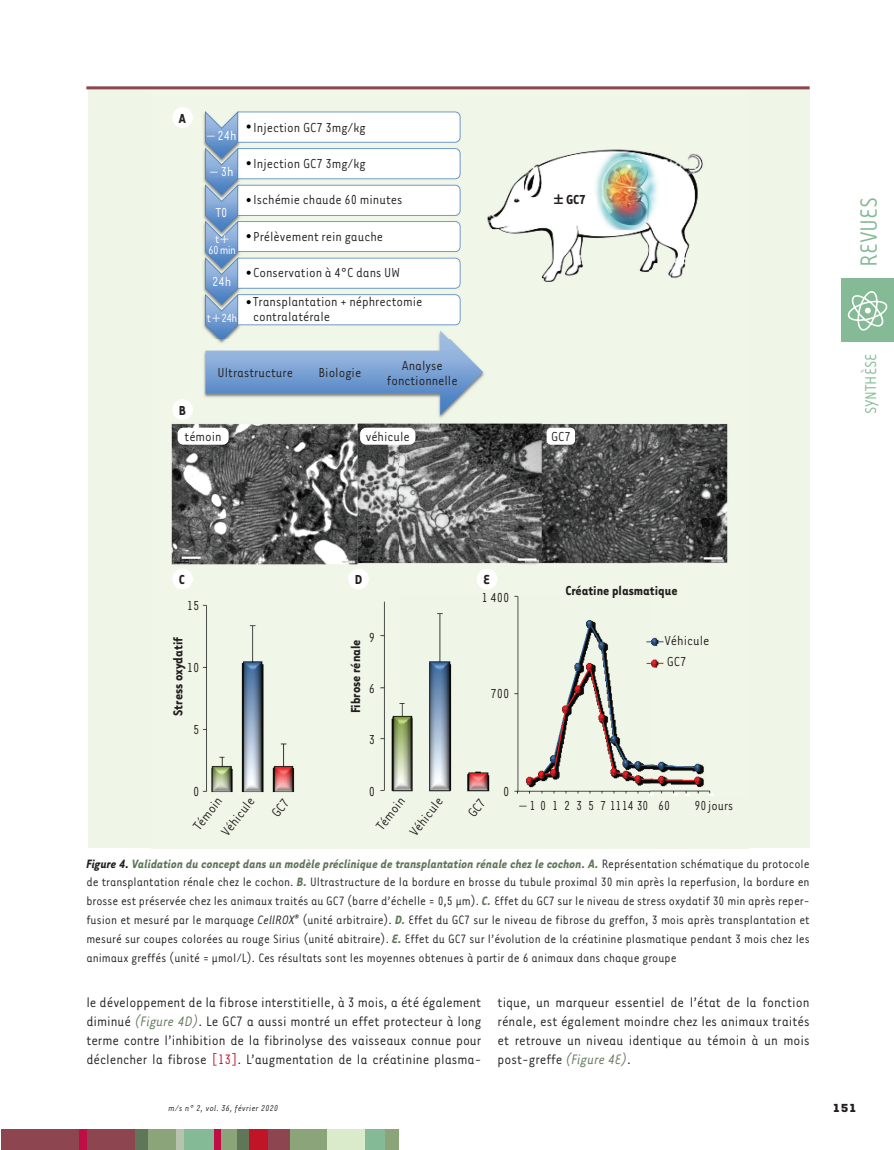
<style>
.page{position:relative;width:894px;height:1150px;background:#fff}
.page>*{position:absolute;margin:0;border:0;box-sizing:border-box;transform-origin:0 0}
.t1{font:27px "Tarzana Narrow";color:#84ba95}
.t2{font:18px "Tarzana Narrow";color:#84ba95}
.t3{font:15.75px/18.9px "Tarzana Narrow";color:#231f20;text-align:justify}
.t4{font:15px/25.8px "Tarzana Narrow";color:#231f20}
.t5{font:700 15px "Tarzana Narrow";color:#231f20}
.t6{font:15px "Tarzana Narrow";letter-spacing:.02em;color:#231f20;scale:.95 1}
.t7{font:15px "Tarzana Narrow";color:#fff}
.t8{font:15px "Tarzana Narrow";color:#231f20;scale:.95 1}
.t9{font:13.95px/18.9px "Tarzana Narrow";color:#231f20;text-align:justify}
.t10{font:13.5px/10.5px "Tarzana Narrow";letter-spacing:-.05em;color:#fff}
.t11{font:700 13.5px "Tarzana Wide";color:#231f20}
.t12{font:italic 9.75px "Tarzana Narrow";letter-spacing:.025em;color:#231f20}
.s1{font-weight:700;font-style:italic}
.s2{font-weight:700;font-style:italic;color:#5f7659}
.s3{font-style:italic}
.s4{font-style:italic;color:#5f7659}
.s5{color:#c11527}
</style>
<div class="page">
<div style="left:841px;top:278px;width:52px;height:64px;background:#84ba95"></div>
<svg style="left:847px;top:291px;width:40px;height:39px"></svg>
<div style="left:1px;top:1128px;width:134px;height:21px;background:#8d454f"></div>
<div style="left:236px;top:1128px;width:13px;height:21px;background:#5f7659"></div>
<div style="left:79px;top:1128px;width:8px;height:21px;background:#c10d45"></div>
<div style="left:135px;top:1128px;width:21px;height:21px;background:#5f7659"></div>
<div style="left:148px;top:1128px;width:30px;height:21px;background:#8ba479"></div>
<div style="left:176px;top:1128px;width:9px;height:21px;background:#b6c4ad"></div>
<div style="left:185px;top:1128px;width:29px;height:21px;background:#84ba95"></div>
<div style="left:218px;top:1128px;width:19px;height:21px;background:#8ba479"></div>
<div style="left:214px;top:1128px;width:6px;height:21px;background:#c10d45"></div>
<div style="left:249px;top:1128px;width:27px;height:21px;background:#c11527"></div>
<div style="left:288px;top:1128px;width:39px;height:21px;background:#8ba479"></div>
<div style="left:268px;top:1128px;width:21px;height:21px;background:#8d454f"></div>
<div style="left:327px;top:1128px;width:39px;height:21px;background:#daebcb"></div>
<div style="left:365px;top:1128px;width:21px;height:21px;background:#84ba95"></div>
<div style="left:385px;top:1128px;width:13px;height:21px;background:#8ba479"></div>
<div style="left:88px;top:86px;width:721px;height:761px;background:#eff6e8"></div>
<img style="left:151px;top:89px;width:597px;height:707px">
<div style="left:172px;top:107px;width:21px;height:21px;background:#fff;border-radius:50%"></div>
<div style="left:172px;top:399px;width:21px;height:21px;background:#fff;border-radius:50%"></div>
<div style="left:172px;top:568px;width:21px;height:21px;background:#fff;border-radius:50%"></div>
<div style="left:348px;top:568px;width:21px;height:21px;background:#fff;border-radius:50%"></div>
<div style="left:476px;top:568px;width:21px;height:21px;background:#fff;border-radius:50%"></div>
<div style="left:360px;top:427px;width:55px;height:17px;background:#fff;border-radius:6px"></div>
<div style="left:178px;top:427px;width:51px;height:17px;background:#fff;border-radius:6px"></div>
<div style="left:546px;top:427px;width:29px;height:17px;background:#fff;border-radius:4px"></div>
<hr style="left:86px;top:86px;width:723px;height:3px;background:#8d454f">
<svg style="left:554px;top:195px;width:8px;height:9px"></svg>
<svg style="left:221px;top:235px;width:7px;height:8px"></svg>
<svg style="left:212px;top:314px;width:8px;height:7px"></svg>
<p class="t5" style="left:179px;top:109px;width:9px">A</p>
<p class="t5" style="left:179px;top:401px;width:9px">B</p>
<p class="t7" style="left:207px;top:127px;width:32px">− 24h</p>
<p class="t7" style="left:210px;top:163px;width:25px">− 3h</p>
<p class="t7" style="left:216px;top:204px;width:13px">T0</p>
<p class="t10" style="left:208px;top:233px;width:29px;text-indent:7px">t<br>60 min</p>
<p class="t7" style="left:212px;top:272px;width:21px">24h</p>
<p class="t10" style="left:207px;top:311px;width:32px">t 24h</p>
<p class="t4" style="left:253px;top:113px;width:114px">Injection GC7 3mg/kg</p>
<p class="t4" style="left:253px;top:150px;width:114px">Injection GC7 3mg/kg</p>
<p class="t4" style="left:253px;top:186px;width:151px">Ischémie chaude 60 minutes</p>
<p class="t4" style="left:253px;top:223px;width:131px">Prélèvement rein gauche</p>
<p class="t4" style="left:253px;top:257px;width:171px;line-height:29.1px">Conservation à 4°C dans UW<br>Transplantation + néphrectomie</p>
<p class="t4" style="left:253px;top:303px;width:78px">contralatérale</p>
<p class="t4" style="left:217px;top:359px;width:77px">Ultrastructure</p>
<p class="t4" style="left:318px;top:359px;width:44px">Biologie</p>
<p class="t4" style="left:387px;top:357px;width:72px;line-height:14.5px;text-align:center">Analyse fonctionnelle</p>
<p class="t5" style="left:566px;top:190px;width:21px">GC7</p>
<p class="t4" style="left:184px;top:422px;width:39px">témoin</p>
<p class="t4" style="left:365px;top:422px;width:46px">véhicule</p>
<p class="t4" style="left:551px;top:422px;width:21px">GC7</p>
<h1 class="t1" style="left:852px;top:266px;width:71px;rotate:-90deg">REVUES</h1>
<p class="t2" style="left:859px;top:414px;width:62px;rotate:-90deg">SYNTHÈSE</p>
<p class="t5" style="left:179px;top:570px;width:7px">C</p>
<p class="t5" style="left:355px;top:570px;width:9px">D</p>
<p class="t5" style="left:483px;top:570px;width:8px">E</p>
<p class="t4" style="left:187px;top:591px;width:14px">15</p>
<p class="t5" style="left:169px;top:715px;width:80px;rotate:-90deg">Stress oxydatif</p>
<p class="t5" style="left:346px;top:713px;width:75px;rotate:-90deg">Fibrose rénale</p>
<p class="t4" style="left:187px;top:653px;width:14px">10</p>
<p class="t4" style="left:193px;top:715px;width:8px">5</p>
<p class="t4" style="left:369px;top:623px;width:8px">9</p>
<p class="t4" style="left:369px;top:674px;width:8px">6</p>
<p class="t4" style="left:369px;top:726px;width:8px">3</p>
<p class="t4" style="left:481px;top:584px;width:29px">1 400</p>
<p class="t4" style="left:490px;top:679px;width:20px">700</p>
<p class="t5" style="left:565px;top:580px;width:114px">Créatine plasmatique</p>
<p class="t4" style="left:664px;top:626px;width:46px">Véhicule</p>
<p class="t4" style="left:666px;top:647px;width:21px">GC7</p>
<p class="t4" style="left:193px;top:777px;width:8px">0</p>
<p class="t4" style="left:369px;top:777px;width:8px">0</p>
<p class="t4" style="left:503px;top:777px;width:8px">0</p>
<p class="t4" style="left:193px;top:809px;width:46px;text-indent:-12px;rotate:-52deg">Témoin<br>Véhicule</p>
<p class="t4" style="left:376px;top:805px;width:46px;line-height:30px;text-indent:-16px;rotate:-52deg">Témoin<br>Véhicule</p>
<p class="t6" style="left:519px;top:796px;width:160px">− 10 1 2 3 5 7111430 60</p>
<p class="t8" style="left:694px;top:796px;width:42px">90 jours</p>
<p class="t9" style="left:86px;top:853px;width:724px"><span class="s1">Figure 4.</span> <span class="s2">Validation du concept dans un modèle préclinique de transplantation rénale chez le cochon. A.</span> Représentation schématique du protocole de transplantation rénale chez le cochon. <span class="s2">B.</span> Ultrastructure de la bordure en brosse du tubule proximal 30 min après la reperfusion, la bordure en brosse est préservée chez les animaux traités au GC7 (barre d’échelle = 0,5 µm). <span class="s2">C.</span> Effet du GC7 sur le niveau de stress oxydatif 30 min après reper&shy;fusion et mesuré par le marquage <span class="s3">CellROX</span><sup>®</sup> (unité arbitraire). <span class="s2">D.</span> Effet du GC7 sur le niveau de fibrose du greffon, 3 mois après transplantation et mesuré sur coupes colorées au rouge Sirius (unité abitraire). <span class="s2">E.</span> Effet du GC7 sur l’évolution de la créatinine plasmatique pendant 3 mois chez les animaux greffés (unité = µmol/L). Ces résultats sont les moyennes obtenues à partir de 6 animaux dans chaque groupe</p>
<p class="t3" style="left:86px;top:991px;width:396px">le développement de la fibrose interstitielle, à 3 mois, a été également diminué <span class="s4">(Figure 4D)</span>. Le GC7 a aussi montré un effet protecteur à long terme contre l’inhibition de la fibrinolyse des vaisseaux connue pour déclencher la fibrose <span class="s5">[13]</span>. L’augmentation de la créatinine plasma-</p>
<p class="t3" style="left:497px;top:991px;width:313px">tique, un marqueur essentiel de l’état de la fonction rénale, est également moindre chez les animaux traités et retrouve un niveau identique au témoin à un mois post-greffe <span class="s4">(Figure 4E)</span>.</p>
<p class="t12" style="left:169px;top:1101px;width:111px">m/s n° 2, vol. 36, février 2020</p>
<p class="t11" style="left:832px;top:1098px;width:26px">151</p>
</div>
